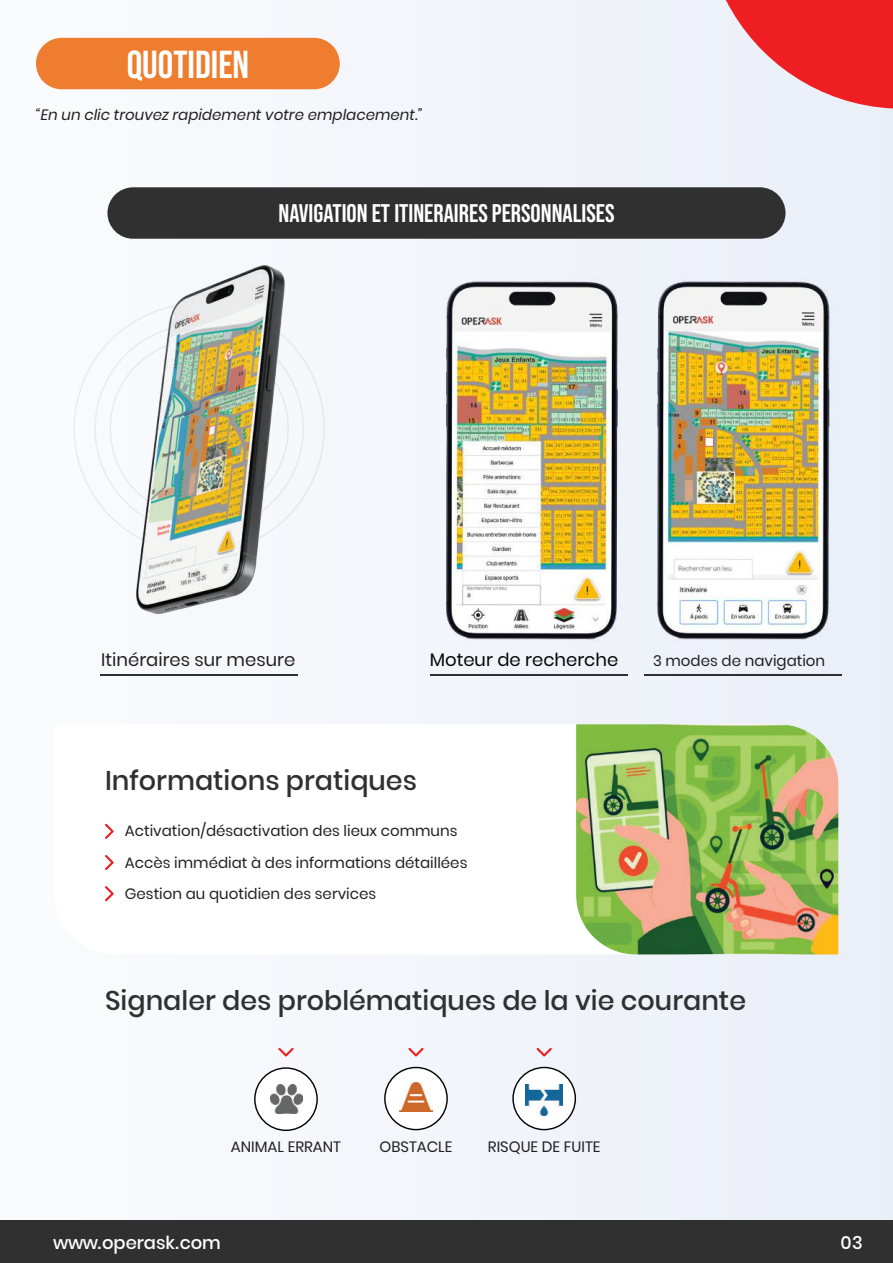
<style>
.page{position:relative;width:893px;height:1263px;background:#fff}
.page>*{position:absolute;margin:0;border:0;box-sizing:border-box;transform-origin:0 0}
.t1{font:700 39px "Bebas Neue Pro";color:#fff}
.t2{font:500 27px "Poppins";color:#303030}
.t3{font:700 25.5px "Bebas Neue Pro";color:#fff}
.t4{font:18px "Poppins";color:#231f20}
.t5{font:500 18px "Poppins";letter-spacing:-.005em;color:#fff}
.t6{font:18px "Poppins";color:#040503}
.t7{font:15px/31.5px "Poppins";color:#231f20}
.t8{font:italic 15px "Poppins";color:#231f20}
</style>
<div class="page">
<div style="left:0;top:0;width:893px;height:1262px;background:#f4f6fb"></div>
<hr style="left:100px;top:675px;width:198px;height:1px;background:#303030">
<div style="left:107px;top:187px;width:678px;height:52px;background:#303030;border-radius:26px"></div>
<div style="left:36px;top:38px;width:304px;height:51px;background:#ee7d2f;border-radius:26px"></div>
<div style="left:0;top:1220px;width:893px;height:43px;background:#303030"></div>
<div style="left:255px;top:1068px;width:62px;height:62px;background:#fff;border-radius:50%"></div>
<div style="left:254px;top:1067px;width:64px;height:64px;border:1px solid #040503;border-radius:50%"></div>
<div style="left:385px;top:1067px;width:62px;height:62px;background:#fff;border-radius:50%"></div>
<div style="left:384px;top:1067px;width:64px;height:63px;border:1px solid #040503;border-radius:50%"></div>
<img style="left:399px;top:1082px;width:33px;height:29px">
<img style="left:270px;top:1084px;width:32px;height:30px">
<div style="left:513px;top:1067px;width:62px;height:62px;background:#fff;border-radius:50%"></div>
<div style="left:512px;top:1067px;width:64px;height:63px;border:1px solid #040503;border-radius:50%"></div>
<img style="left:525px;top:1084px;width:38px;height:32px">
<div style="left:55px;top:724px;width:521px;height:230px;background:#fff"></div>
<img style="left:576px;top:724px;width:262px;height:230px">
<svg style="left:105px;top:824px;width:9px;height:15px"></svg>
<svg style="left:105px;top:855px;width:9px;height:15px"></svg>
<svg style="left:105px;top:886px;width:9px;height:15px"></svg>
<svg style="left:408px;top:1048px;width:16px;height:9px"></svg>
<svg style="left:537px;top:1048px;width:15px;height:9px"></svg>
<svg style="left:278px;top:1048px;width:16px;height:9px"></svg>
<svg style="left:726px;top:0;width:167px;height:108px"></svg>
<img style="left:506px;top:226px;width:336px;height:450px">
<img style="left:74px;top:216px;width:484px;height:454px">
<h1 class="t1" style="left:127px;top:42px;width:124px">QUOTIDIEN</h1>
<p class="t8" style="left:36px;top:106px;width:388px">“En un clic trouvez rapidement votre emplacement.”</p>
<h3 class="t3" style="left:278px;top:199px;width:338px">NAVIGATION ET ITINERAIRES PERSONNALISES</h3>
<p class="t4" style="left:101px;top:649px;width:195px">Itinéraires sur mesure</p>
<p class="t6" style="left:430px;top:649px;width:190px">Moteur de recherche</p>
<p class="t7" style="left:653px;top:645px;width:174px">3 modes de navigation</p>
<h2 class="t2" style="left:105px;top:765px;width:313px">Informations pratiques</h2>
<p class="t7" style="left:125px;top:815px;width:344px">Activation/désactivation des lieux communs<br>Accès immédiat à des informations détaillées<br>Gestion au quotidien des services</p>
<h2 class="t2" style="left:105px;top:984px;width:643px">Signaler des problématiques de la vie courante</h2>
<p class="t7" style="left:231px;top:1131px;width:112px">ANIMAL ERRANT</p>
<p class="t7" style="left:380px;top:1131px;width:74px">OBSTACLE</p>
<p class="t7" style="left:488px;top:1131px;width:114px">RISQUE DE FUITE</p>
<p class="t5" style="left:53px;top:1232px;width:169px">www.operask.com</p>
<p class="t5" style="left:841px;top:1232px;width:24px">03</p>
</div>
